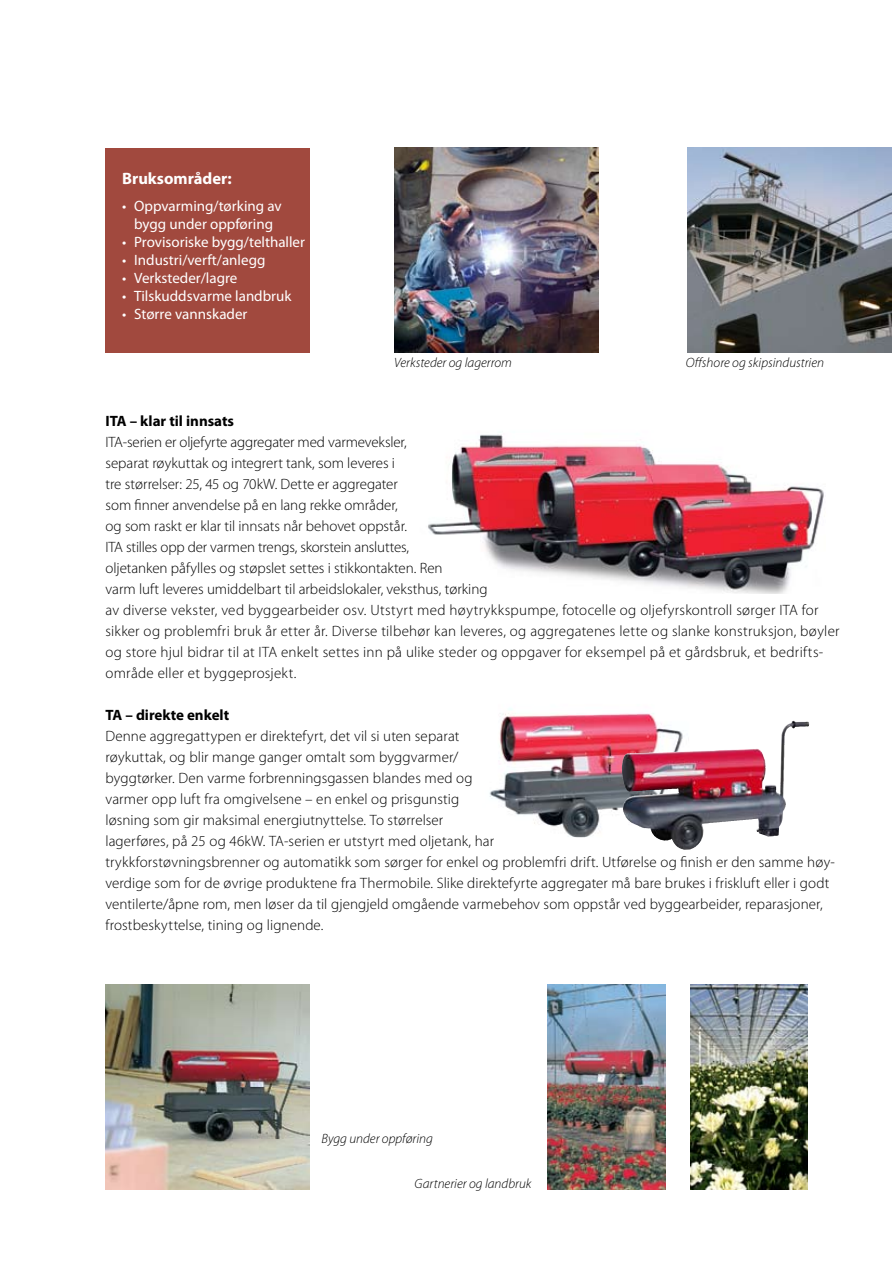
<style>
.page{position:relative;width:893px;height:1263px;background:#fff}
.page>*{position:absolute;margin:0;border:0;box-sizing:border-box;transform-origin:0 0}
.t1{font:700 16.5px "Myriad Pro";color:#fff}
.t2{font:300 15px/21px "Myriad Pro";letter-spacing:.005em;color:#000}
.t3{font:15px/18px "Myriad Pro";color:#fff;text-align:center}
.t4{font:700 15px "Myriad Pro";color:#000}
.t5{font:italic 300 13.5px "Myriad Pro";color:#000}
</style>
<div class="page">
<div style="left:105px;top:148px;width:205px;height:204px;background:#a1493e"></div>
<img style="left:394px;top:148px;width:204px;height:204px">
<img style="left:687px;top:148px;width:204px;height:204px">
<img style="left:428px;top:434px;width:396px;height:159px">
<img style="left:105px;top:985px;width:205px;height:204px">
<img style="left:548px;top:985px;width:117px;height:204px">
<img style="left:690px;top:985px;width:118px;height:204px">
<img style="left:489px;top:708px;width:225px;height:129px">
<img style="left:622px;top:721px;width:172px;height:73px">
<p class="t1" style="left:122px;top:168px;width:111px">Bruksområder:</p>
<p class="t3" style="left:122px;top:197px;width:161px">• Oppvarming/tørking av bygg under oppføring</p>
<p class="t3" style="left:122px;top:233px;width:184px">• Provisoriske bygg/telthaller</p>
<p class="t3" style="left:122px;top:251px;width:145px">• Industri/verft/anlegg</p>
<p class="t3" style="left:122px;top:269px;width:117px">• Verksteder/lagre</p>
<p class="t3" style="left:122px;top:287px;width:171px">• Tilskuddsvarme landbruk</p>
<p class="t3" style="left:122px;top:305px;width:127px">• Større vannskader</p>
<p class="t5" style="left:394px;top:355px;width:119px">Verksteder og lagerrom</p>
<p class="t5" style="left:686px;top:355px;width:140px">Offshore og skipsindustrien</p>
<p class="t4" style="left:105px;top:411px;width:130px">ITA – klar til innsats</p>
<p class="t2" style="left:105px;top:432px;width:736px">ITA-serien er oljefyrte aggregater med varmeveksler,<br>separat røykuttak og integrert tank, som leveres i<br>tre størrelser: 25, 45 og 70kW. Dette er aggregater<br>som finner anvendelse på en lang rekke områder,<br>og som raskt er klar til innsats når behovet oppstår.<br>ITA stilles opp der varmen trengs, skorstein ansluttes,<br>oljetanken påfylles og støpslet settes i stikkontakten. Ren<br>varm luft leveres umiddelbart til arbeidslokaler, veksthus, tørking<br>av diverse vekster, ved byggearbeider osv. Utstyrt med høytrykkspumpe, fotocelle og oljefyrskontroll sørger ITA for sikker og problemfri bruk år etter år. Diverse tilbehør kan leveres, og aggregatenes lette og slanke konstruksjon, bøyler og store hjul bidrar til at ITA enkelt settes inn på ulike steder og oppgaver for eksempel på et gårdsbruk, et bedrifts&shy;område eller et byggeprosjekt.</p>
<p class="t4" style="left:105px;top:705px;width:125px">TA – direkte enkelt</p>
<p class="t2" style="left:105px;top:726px;width:731px">Denne aggregattypen er direktefyrt, det vil si uten separat<br>røykuttak, og blir mange ganger omtalt som byggvarmer/<br>byggtørker. Den varme forbrenningsgassen blandes med og<br>varmer opp luft fra omgivelsene – en enkel og prisgunstig<br>løsning som gir maksimal energiutnyttelse. To størrelser<br>lagerføres, på 25 og 46kW. TA-serien er utstyrt med oljetank, har<br>trykkforstøvningsbrenner og automatikk som sørger for enkel og problemfri drift. Utførelse og finish er den samme høy&shy;verdige som for de øvrige produktene fra Thermobile. Slike direktefyrte aggregater må bare brukes i friskluft eller i godt ventilerte/åpne rom, men løser da til gjengjeld omgående varmebehov som oppstår ved byggearbeider, reparasjoner, frostbeskyttelse, tining og lignende.</p>
<p class="t5" style="left:321px;top:1131px;width:113px">Bygg under oppføring</p>
<p class="t5" style="left:415px;top:1177px;width:118px">Gartnerier og landbruk</p>
</div>
